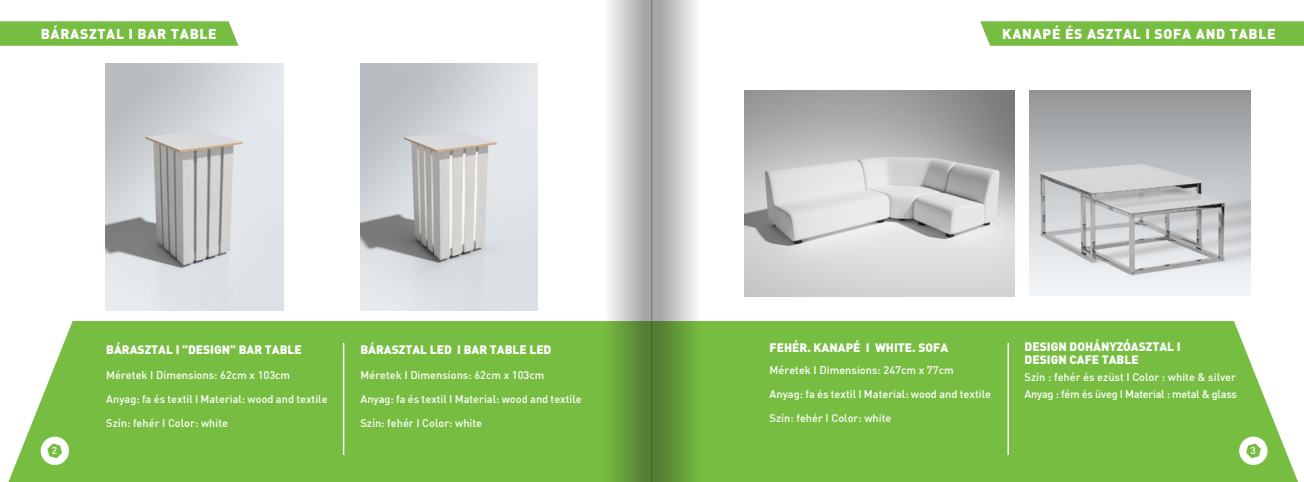
<style>
.page{position:relative;width:1304px;height:482px;background:#fff}
.page>*{position:absolute;margin:0;border:0;box-sizing:border-box;transform-origin:0 0}
.t1{font:14px "Din M Black";letter-spacing:.05em;color:#fff}
.t2{font:12px "Din M Black";color:#fff}
.t3{font:500 11px "DIN";color:#fff}
.t4{font:500 11px "DIN";letter-spacing:-.025em;color:#fff}
.t5{font:500 10px "DIN";color:#fff}
</style>
<div class="page">
<svg style="left:0;top:21px;width:238px;height:25px;background:#7cbf49"></svg>
<svg style="left:980px;top:21px;width:324px;height:25px;background:#7cbf49"></svg>
<div style="left:8px;top:321px;width:569px;height:161px;background:#77bd42"></div>
<div style="left:727px;top:321px;width:571px;height:161px;background:#77bd42"></div>
<hr style="left:1007px;top:343px;width:2px;height:112px;background:#fff">
<svg style="left:41px;top:437px;width:28px;height:28px"></svg>
<svg style="left:1239px;top:437px;width:29px;height:28px"></svg>
<svg style="left:652px;top:0;width:75px;height:482px"></svg>
<svg style="left:577px;top:0;width:74px;height:482px"></svg>
<hr style="left:651px;top:0;width:1px;height:482px;background:#231f20">
<hr style="left:343px;top:343px;width:1px;height:112px;background:#fff">
<img style="left:105px;top:64px;width:178px;height:247px">
<img style="left:360px;top:64px;width:178px;height:247px">
<img style="left:744px;top:90px;width:271px;height:206px">
<img style="left:1029px;top:90px;width:221px;height:206px">
<p class="t1" style="left:41px;top:24px;width:178px">BÁRASZTAL I BAR TABLE</p>
<p class="t1" style="left:1002px;top:24px;width:275px">KANAPÉ ÉS ASZTAL I SOFA AND TABLE</p>
<p class="t2" style="left:106px;top:342px;width:197px">BÁRASZTAL I "DESIGN" BAR TABLE</p>
<p class="t3" style="left:106px;top:367px;width:186px">Méretek I Dimensions: 62cm x 103cm</p>
<p class="t3" style="left:106px;top:391px;width:223px">Anyag: fa és textil I Material: wood and textile</p>
<p class="t3" style="left:106px;top:415px;width:123px">Szín: fehér I Color: white</p>
<p class="t2" style="left:360px;top:342px;width:192px">BÁRASZTAL LED I BAR TABLE LED</p>
<p class="t3" style="left:360px;top:367px;width:186px">Méretek I Dimensions: 62cm x 103cm</p>
<p class="t3" style="left:360px;top:391px;width:223px">Anyag: fa és textil I Material: wood and textile</p>
<p class="t3" style="left:360px;top:415px;width:123px">Szín: fehér I Color: white</p>
<p class="t2" style="left:770px;top:340px;width:180px">FEHÉR. KANAPÉ I WHITE. SOFA</p>
<p class="t3" style="left:770px;top:363px;width:186px">Méretek I Dimensions: 247cm x 77cm</p>
<p class="t3" style="left:770px;top:387px;width:223px">Anyag: fa és textil I Material: wood and textile</p>
<p class="t3" style="left:770px;top:411px;width:123px">Szín: fehér I Color: white</p>
<p class="t2" style="left:1025px;top:339px;width:157px">DESIGN DOHÁNYZÓASZTAL I</p>
<p class="t2" style="left:1025px;top:352px;width:116px">DESIGN CAFE TABLE</p>
<p class="t3" style="left:1025px;top:370px;width:213px">Szín : fehér és ezüst I Color : white &amp; silver</p>
<p class="t4" style="left:1025px;top:387px;width:214px">Anyag : fém és üveg I Material : metal &amp; glass</p>
<p class="t5" style="left:52px;top:444px;width:7px">2</p>
<p class="t5" style="left:1250px;top:444px;width:7px">3</p>
</div>
